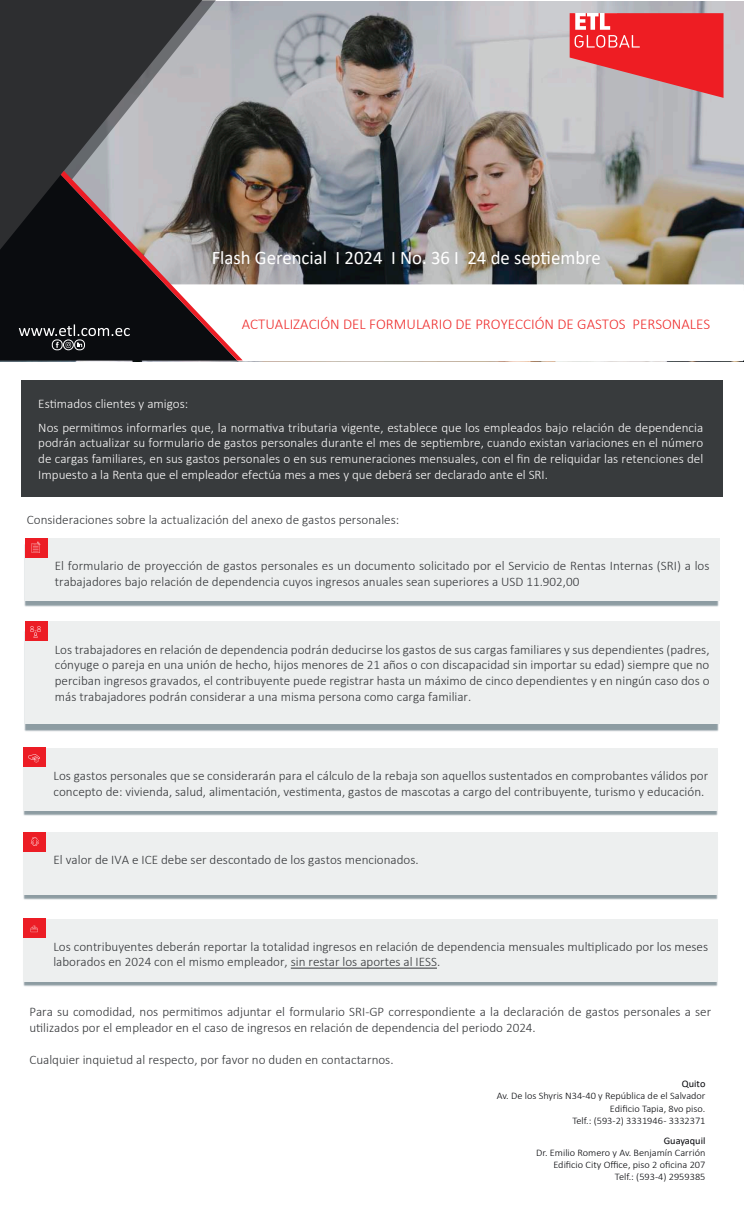
<style>
.page{position:relative;width:744px;height:1205px;background:#fff}
.page>*{position:absolute;margin:0;border:0;box-sizing:border-box;transform-origin:0 0}
.t1{font:19.12px "Calibri";color:#fff}
.t2{font:300 15px "Calibri";color:#ee2d2d}
.t3{font:300 13.12px/15.8px "Calibri";color:#333538}
.t4{font:300 13.12px/15.8px "Calibri";color:#fefdfd}
.t5{font:300 10px/12px "Calibri";color:#05060a;text-align:right}
.t6{font:10px "Calibri";color:#05060a}
</style>
<div class="page">
<div style="left:21px;top:380px;width:701px;height:117px;background:#383b3d"></div>
<svg style="left:0;top:1px;width:744px;height:360px;background:#a5a3a5"></svg>
<svg style="left:202px;top:0;width:14px;height:111px;background:#b3b2b6"></svg>
<svg style="left:0;top:111px;width:237px;height:249px;background:#232525"></svg>
<svg style="left:0;top:0;width:202px;height:250px;background:#565659"></svg>
<svg style="left:570px;top:13px;width:153px;height:85px;background:#e24e53"></svg>
<img style="left:19px;top:171px;width:725px;height:189px">
<div style="left:25px;top:538px;width:694px;height:63px;background:#edefef"></div>
<div style="left:25px;top:538px;width:23px;height:19px;background:#ec1d25"></div>
<div style="left:23px;top:748px;width:695px;height:62px;background:#edefef"></div>
<div style="left:23px;top:832px;width:695px;height:62px;background:#edefef"></div>
<div style="left:23px;top:832px;width:23px;height:19px;background:#ec1d25"></div>
<div style="left:23px;top:918px;width:695px;height:63px;background:#edefef"></div>
<div style="left:23px;top:918px;width:23px;height:19px;background:#ec1d25"></div>
<hr style="left:291px;top:967px;width:146px;height:1px;background:#333538">
<img style="left:23px;top:586px;width:697px;height:181px">
<div style="left:25px;top:621px;width:694px;height:102px;background:#edefef"></div>
<div style="left:25px;top:621px;width:23px;height:19px;background:#ec1d25"></div>
<svg style="left:32px;top:541px;width:8px;height:12px"></svg>
<svg style="left:30px;top:626px;width:11px;height:11px"></svg>
<svg style="left:28px;top:754px;width:12px;height:8px"></svg>
<svg style="left:31px;top:837px;width:8px;height:8px"></svg>
<svg style="left:30px;top:925px;width:8px;height:7px"></svg>
<h1 class="t1" style="left:212px;top:244px;width:391px">Flash Gerencial I 2024 I No. 36 I 24 de septiembre</h1>
<p class="t2" style="left:242px;top:314px;width:470px">ACTUALIZACIÓN DEL FORMULARIO DE PROYECCIÓN DE GASTOS PERSONALES</p>
<p class="t4" style="left:38px;top:392px;width:666px;line-height:23.2px">Estimados clientes y amigos:<br>Nos permitimos informarles que, la normativa tributaria vigente, establece que los empleados bajo relación de dependencia</p>
<p class="t4" style="left:38px;top:435px;width:666px;text-align:justify">podrán actualizar su formulario de gastos personales durante el mes de septiembre, cuando existan variaciones en el número de cargas familiares, en sus gastos personales o en sus remuneraciones mensuales, con el fin de reliquidar las retenciones del Impuesto a la Renta que el empleador efectúa mes a mes y que deberá ser declarado ante el SRI.</p>
<p class="t3" style="left:27px;top:511px;width:374px">Consideraciones sobre la actualización del anexo de gastos personales:</p>
<p class="t3" style="left:55px;top:558px;width:656px">El formulario de proyección de gastos personales es un documento solicitado por el Servicio de Rentas Internas (SRI) a los trabajadores bajo relación de dependencia cuyos ingresos anuales sean superiores a USD 11.902,00</p>
<p class="t3" style="left:55px;top:641px;width:656px;text-align:justify">Los trabajadores en relación de dependencia podrán deducirse los gastos de sus cargas familiares y sus dependientes (padres, cónyuge o pareja en una unión de hecho, hijos menores de 21 años o con discapacidad sin importar su edad) siempre que no perciban ingresos gravados, el contribuyente puede registrar hasta un máximo de cinco dependientes y en ningún caso dos o más trabajadores podrán considerar a una misma persona como carga familiar.</p>
<p class="t3" style="left:54px;top:767px;width:656px">Los gastos personales que se considerarán para el cálculo de la rebaja son aquellos sustentados en comprobantes válidos por concepto de: vivienda, salud, alimentación, vestimenta, gastos de mascotas a cargo del contribuyente, turismo y educación.</p>
<p class="t3" style="left:54px;top:851px;width:367px">El valor de IVA e ICE debe ser descontado de los gastos mencionados.</p>
<p class="t3" style="left:53px;top:938px;width:656px">Los contribuyentes deberán reportar la totalidad ingresos en relación de dependencia mensuales multiplicado por los meses laborados en 2024 con el mismo empleador, sin restar los aportes al IESS.</p>
<p class="t3" style="left:29px;top:1004px;width:683px">Para su comodidad, nos permitimos adjuntar el formulario SRI-GP correspondiente a la declaración de gastos personales a ser utilizados por el empleador en el caso de ingresos en relación de dependencia del periodo 2024.</p>
<p class="t3" style="left:29px;top:1051px;width:366px">Cualquier inquietud al respecto, por favor no duden en contactarnos.</p>
<p class="t6" style="left:682px;top:1077px;width:25px">Quito</p>
<p class="t5" style="left:497px;top:1090px;width:210px">Av. De los Shyris N34-40 y República de el Salvador<br>Edificio Tapia, 8vo piso.<br>Telf.: (593-2) 3331946 - 3332371</p>
<p class="t6" style="left:664px;top:1133px;width:43px">Guayaquil</p>
<p class="t5" style="left:536px;top:1146px;width:171px">Dr. Emilio Romero y Av. Benjamín Carrión<br>Edificio City Office, piso 2 oficina 207<br>Telf.: (593-4) 2959385</p>
</div>
